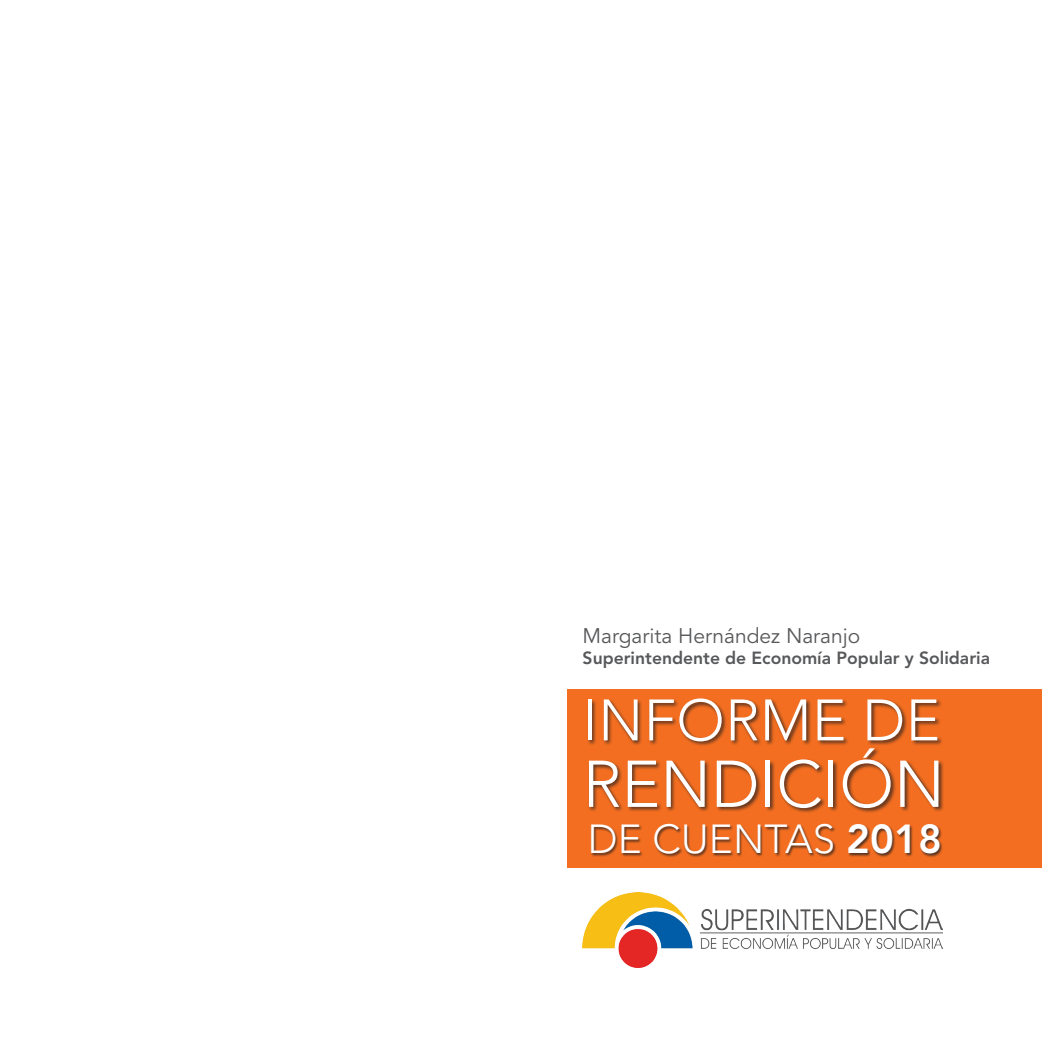
<style>
.page{position:relative;width:1042px;height:1042px;background:#fff}
.page>*{position:absolute;margin:0;border:0;box-sizing:border-box;transform-origin:0 0}
.t1{font:300 65.27px "Avenir LT Std";color:#fff}
.t2{font:300 57.75px "Avenir LT Std";letter-spacing:.01em;color:#fff}
.t3{font:300 40.25px "Avenir LT Std";letter-spacing:.005em;color:#fff}
.t4{font:21px "Avenir LT Std";color:#57585a}
.t5{font:800 17.5px "Avenir LT Std";color:#57585a}
.s1{font-weight:800}
</style>
<div class="page">
<img style="left:582px;top:892px;width:360px;height:75px">
<div style="left:568px;top:689px;width:474px;height:178px;background:#f36e21"></div>
<div style="left:587px;top:698px;width:357px;height:115px;background:#231f20;opacity:.75"></div>
<div style="left:591px;top:824px;width:352px;height:33px;background:#231f20;opacity:.75"></div>
<p class="t4" style="left:582px;top:623px;width:279px">Margarita Hernández Naranjo</p>
<p class="t5" style="left:582px;top:647px;width:409px">Superintendente de Economía Popular y Solidaria</p>
<h2 class="t2" style="left:582px;top:686px;width:359px">INFORME DE</h2>
<h1 class="t1" style="left:582px;top:746px;width:364px">RENDICIÓN</h1>
<h3 class="t3" style="left:588px;top:815px;width:356px">DE CUENTAS <span class="s1">2018</span></h3>
</div>
